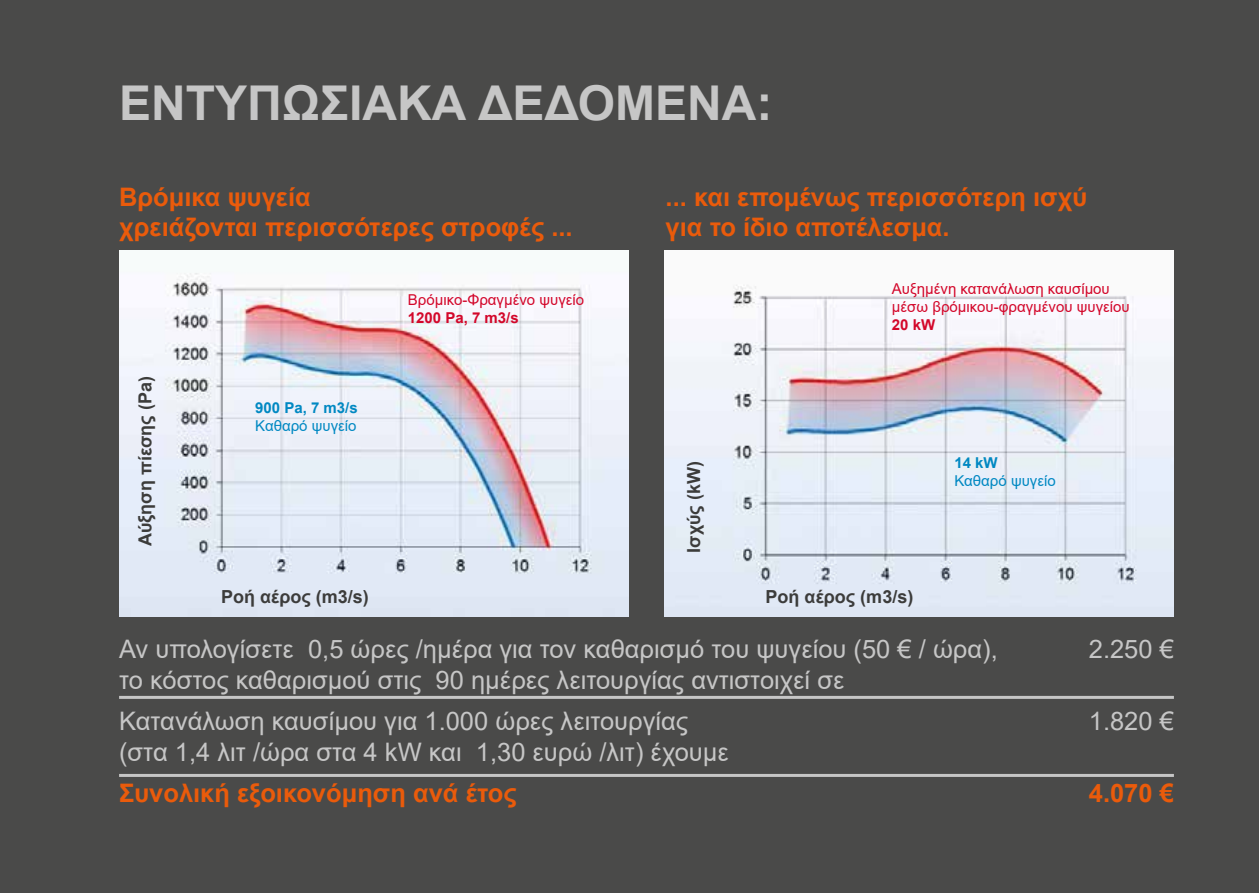
<style>
.page{position:relative;width:1259px;height:893px;background:#4a4a49}
.page>*{position:absolute;margin:0;border:0;box-sizing:border-box;transform-origin:0 0}
.t1{font:700 48px "Arial";color:#c6c6c6}
.t2{font:25.5px/30.6px "Arial";color:#c6c6c6}
.t3{font:700 25.5px/30.6px "Arial";color:#ea5b0b}
.t4{font:700 18px "Arial";color:#3c3c3b}
.t5{font:15px/18px "Arial";color:#d3072a}
.t6{font:15px "Arial";color:#0088c2}
.t7{font:700 15px "Arial";color:#d3072a}
.t8{font:700 15px "Arial";color:#0088c2}
</style>
<div class="page">
<img style="left:119px;top:251px;width:509px;height:365px">
<img style="left:664px;top:251px;width:510px;height:366px">
<hr style="left:119px;top:696px;width:1055px;height:3px;background:#c6c6c6">
<hr style="left:119px;top:774px;width:1055px;height:3px;background:#c6c6c6">
<h1 class="t1" style="left:119px;top:69px;width:655px">ΕΝΤΥΠΩΣΙΑΚΑ ΔΕΔΟΜΕΝΑ:</h1>
<p class="t3" style="left:119px;top:182px;width:455px">Βρόμικα ψυγεία<br>χρειάζονται περισσότερες στροφές ...</p>
<p class="t3" style="left:665px;top:182px;width:423px">... και επομένως περισσότερη ισχύ για το ίδιο αποτέλεσμα.</p>
<p class="t4" style="left:133px;top:546px;width:171px;rotate:-90deg">Αύξηση πίεσης (Pa)</p>
<p class="t8" style="left:255px;top:397px;width:104px">900 Pa, 7 m3/s</p>
<p class="t6" style="left:255px;top:416px;width:103px">Καθαρό ψυγείο</p>
<p class="t5" style="left:408px;top:291px;width:178px">Βρόμικο-Φραγμένο ψυγείο</p>
<p class="t7" style="left:408px;top:307px;width:112px">1200 Pa, 7 m3/s</p>
<p class="t4" style="left:681px;top:553px;width:93px;rotate:-90deg">Ισχύς (kW)</p>
<p class="t5" style="left:892px;top:279px;width:239px">Αυξημένη κατανάλωση καυσίμου μέσω βρόμικου-φραγμένου ψυγείου</p>
<p class="t7" style="left:892px;top:314px;width:45px">20 kW</p>
<p class="t8" style="left:954px;top:453px;width:45px">14 kW</p>
<p class="t6" style="left:954px;top:471px;width:103px">Καθαρό ψυγείο</p>
<p class="t4" style="left:221px;top:584px;width:149px">Ροή αέρος (m3/s)</p>
<p class="t4" style="left:765px;top:584px;width:149px">Ροή αέρος (m3/s)</p>
<p class="t2" style="left:119px;top:634px;width:880px">Αν υπολογίσετε 0,5 ώρες /ημέρα για τον καθαρισμό του ψυγείου (50 € / ώρα), το κόστος καθαρισμού στις 90 ημέρες λειτουργίας αντιστοιχεί σε</p>
<p class="t2" style="left:119px;top:706px;width:611px">Κατανάλωση καυσίμου για 1.000 ώρες λειτουργίας (στα 1,4 λιτ /ώρα στα 4 kW και 1,30 ευρώ /λιτ) έχουμε</p>
<p class="t3" style="left:119px;top:778px;width:399px">Συνολική εξοικονόμηση ανά έτος</p>
<p class="t2" style="left:1088px;top:634px;width:87px">2.250 €</p>
<p class="t2" style="left:1088px;top:706px;width:87px">1.820 €</p>
<p class="t3" style="left:1088px;top:778px;width:87px">4.070 €</p>
</div>
